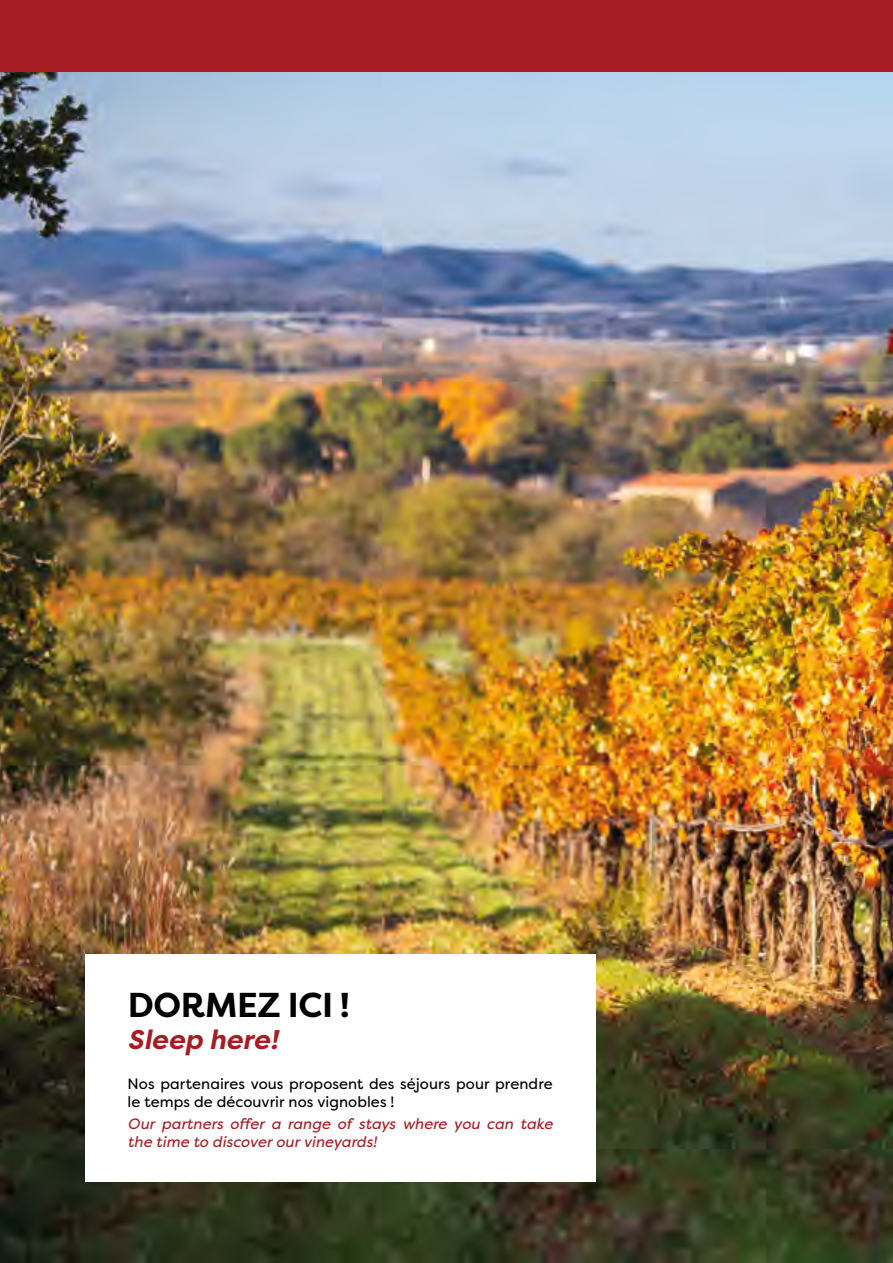
<style>
.page{position:relative;width:893px;height:1263px;background:#fff}
.page>*{position:absolute;margin:0;border:0;box-sizing:border-box;transform-origin:0 0}
.t1{font:700 34.5px "Filson Pro";letter-spacing:-.01em;color:#000}
.t2{font:italic 700 27px "Filson Pro";letter-spacing:.005em;color:#a71d23}
.t3{font:15px/18px "Filson Pro";letter-spacing:.005em;color:#000}
.t4{font:italic 15px/18px "Filson Pro";letter-spacing:.005em;color:#a71d23}
</style>
<div class="page">
<img style="left:0;top:71px;width:893px;height:1192px">
<div style="left:85px;top:955px;width:510px;height:227px;background:#fff"></div>
<div style="left:0;top:0;width:893px;height:71px;background:#a71d23"></div>
<h1 class="t1" style="left:128px;top:983px;width:223px">DORMEZ ICI !</h1>
<h2 class="t2" style="left:128px;top:1022px;width:152px">Sleep here!</h2>
<p class="t3" style="left:128px;top:1074px;width:427px">Nos partenaires vous proposent des séjours pour prendre le temps de découvrir nos vignobles !</p>
<p class="t4" style="left:128px;top:1114px;width:427px">Our partners offer a range of stays where you can take the time to discover our vineyards!</p>
</div>
